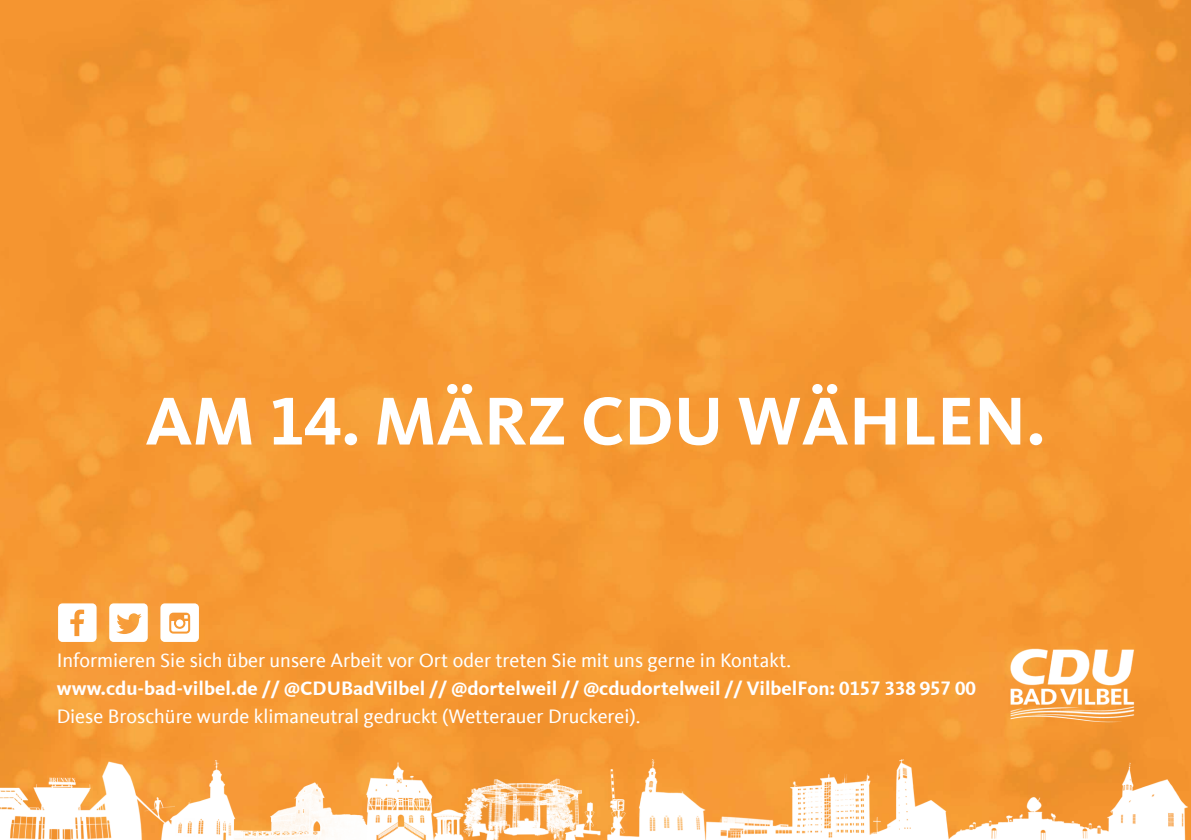
<style>
.page{position:relative;width:1191px;height:840px;background:#fff}
.page>*{position:absolute;margin:0;border:0;box-sizing:border-box;transform-origin:0 0}
.t1{font:700 70px "CDU Kievit Tab";color:#fff}
.t2{font:20px "CDU Kievit Tab";color:#fff}
.t3{font:700 20px "CDU Kievit Tab";color:#fff}
</style>
<div class="page">
<img style="left:0;top:0;width:1191px;height:746px">
<img style="left:1006px;top:612px;width:136px;height:134px">
<svg style="left:58px;top:603px;width:39px;height:38px"></svg>
<svg style="left:160px;top:603px;width:39px;height:38px"></svg>
<svg style="left:109px;top:603px;width:39px;height:38px"></svg>
<img style="left:0;top:746px;width:1191px;height:93px">
<h1 class="t1" style="left:145px;top:380px;width:902px">AM 14. MÄRZ CDU WÄHLEN.</h1>
<p class="t2" style="left:57px;top:648px;width:736px">Informieren Sie sich über unsere Arbeit vor Ort oder treten Sie mit uns gerne in Kontakt.</p>
<p class="t3" style="left:57px;top:676px;width:920px">www.cdu-bad-vilbel.de // @CDUBadVilbel // @dortelweil // @cdudortelweil // VilbelFon: 0157 338 957 00</p>
<p class="t2" style="left:57px;top:704px;width:585px">Diese Broschüre wurde klimaneutral gedruckt (Wetterauer Druckerei).</p>
</div>
